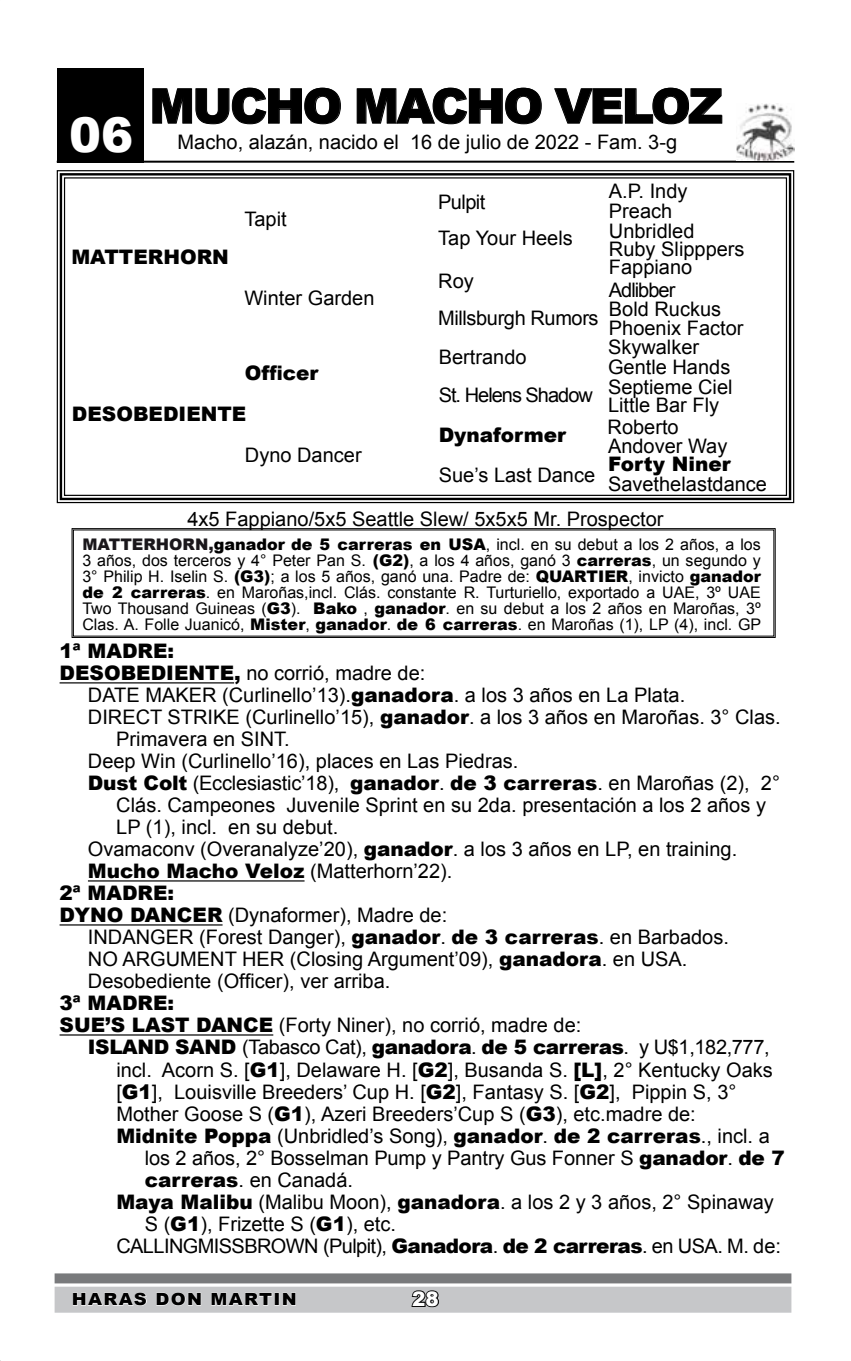
<style>
.page{position:relative;width:851px;height:1361px;background:#fff}
.page>*{position:absolute;margin:0;border:0;box-sizing:border-box;transform-origin:0 0}
.t1{font:900 48px "Arial";letter-spacing:-.05em;color:#000}
.t2{font:900 48px "Arial";color:#fff}
.t3{font:20px "Arial";color:#000}
.t4{font:900 20px "Arial";color:#000}
.t5{font:900 20px "Arial";letter-spacing:-.02em;color:#000}
.t6{font:20px "Arial";letter-spacing:-.03em;color:#000}
.t7{font:20px "Arial";letter-spacing:-.05em;color:#000}
.t8{font:20px "Arial";letter-spacing:-.02em;color:#000}
.t9{font:900 20px "Arial";color:#fff}
.t10{font:900 16.8px "Arial";letter-spacing:.07em;color:#000;scale:1.08 1}
.t11{font:16px/16px "Arial";color:#000;text-align:justify}
.s1{font-weight:900;color:#1a171b}
.s2{font-weight:900}
.s3{font-weight:400}
</style>
<div class="page">
<div style="left:55px;top:1273px;width:736px;height:10px;background:#797a7c"></div>
<div style="left:55px;top:1286px;width:736px;height:26px;background:#c6c7c9"></div>
<div style="left:57px;top:68px;width:86px;height:94px;background:#000"></div>
<svg style="left:56px;top:170px;width:738px;height:334px"></svg>
<div style="left:60px;top:173px;width:731px;height:327px;border:2px solid #000"></div>
<hr style="left:57px;top:161px;width:737px;height:2px;background:#000">
<hr style="left:60px;top:682px;width:174px;height:1px;background:#000">
<hr style="left:88px;top:880px;width:216px;height:1px;background:#000">
<hr style="left:60px;top:924px;width:162px;height:1px;background:#000">
<hr style="left:60px;top:1034px;width:213px;height:1px;background:#000">
<svg style="left:411px;top:1290px;width:28px;height:18px"></svg>
<svg style="left:72px;top:1292px;width:75px;height:14px"></svg>
<svg style="left:156px;top:1292px;width:46px;height:14px"></svg>
<svg style="left:211px;top:1292px;width:62px;height:14px"></svg>
<div style="left:275px;top:1293px;width:4px;height:12px;border:1px solid #fff"></div>
<svg style="left:282px;top:1292px;width:14px;height:14px"></svg>
<svg style="left:72px;top:528px;width:703px;height:110px"></svg>
<img style="left:736px;top:104px;width:58px;height:57px">
<svg style="left:152px;top:87px;width:189px;height:38px"></svg>
<svg style="left:356px;top:87px;width:186px;height:38px"></svg>
<svg style="left:554px;top:87px;width:168px;height:38px"></svg>
<h1 class="t2" style="left:69px;top:100px;width:66px">06</h1>
<h1 class="t1" style="left:149px;top:71px;width:575px">MUCHO MACHO VELOZ</h1>
<p class="t3" style="left:178px;top:129px;width:501px">Macho, alazán, nacido el 16 de julio de 2022 - Fam. 3-g</p>
<p class="t4" style="left:71px;top:242px;width:159px">MATTERHORN</p>
<p class="t3" style="left:244px;top:206px;width:44px">Tapit</p>
<p class="t3" style="left:244px;top:285px;width:132px">Winter Garden</p>
<p class="t4" style="left:245px;top:359px;width:75px">Officer</p>
<p class="t4" style="left:72px;top:399px;width:176px">DESOBEDIENTE</p>
<p class="t3" style="left:245px;top:442px;width:118px">Dyno Dancer</p>
<p class="t3" style="left:438px;top:189px;width:49px">Pulpit</p>
<p class="t3" style="left:438px;top:225px;width:136px">Tap Your Heels</p>
<p class="t3" style="left:438px;top:268px;width:37px">Roy</p>
<p class="t8" style="left:438px;top:305px;width:162px">Millsburgh Rumors</p>
<p class="t3" style="left:438px;top:343px;width:89px">Bertrando</p>
<p class="t7" style="left:438px;top:381px;width:156px">St. Helens Shadow</p>
<p class="t4" style="left:438px;top:421px;width:129px">Dynaformer</p>
<p class="t3" style="left:438px;top:462px;width:158px">Sue’s Last Dance</p>
<p class="t3" style="left:608px;top:178px;width:80px">A.P. Indy</p>
<p class="t3" style="left:608px;top:198px;width:65px">Preach</p>
<p class="t3" style="left:608px;top:218px;width:87px">Unbridled</p>
<p class="t3" style="left:608px;top:236px;width:137px">Ruby Slipppers</p>
<p class="t3" style="left:608px;top:254px;width:85px">Fappiano</p>
<p class="t7" style="left:608px;top:276px;width:68px">Adlibber</p>
<p class="t3" style="left:608px;top:295px;width:114px">Bold Ruckus</p>
<p class="t3" style="left:608px;top:314px;width:136px">Phoenix Factor</p>
<p class="t3" style="left:608px;top:334px;width:93px">Skywalker</p>
<p class="t3" style="left:608px;top:354px;width:124px">Gentle Hands</p>
<p class="t3" style="left:608px;top:374px;width:126px">Septieme Ciel</p>
<p class="t3" style="left:608px;top:392px;width:113px">Little Bar Fly</p>
<p class="t3" style="left:607px;top:413px;width:73px">Roberto</p>
<p class="t3" style="left:608px;top:432px;width:121px">Andover Way</p>
<p class="t4" style="left:608px;top:450px;width:124px">Forty Niner</p>
<p class="t3" style="left:608px;top:471px;width:160px">Savethelastdance</p>
<p class="t3" style="left:187px;top:506px;width:477px">4x5 Fappiano/5x5 Seattle Slew/ 5x5x5 Mr. Prospector</p>
<p class="t11" style="left:82px;top:537px;width:680px"><span class="s1">MATTERHORN,</span><span class="s2">ganador de 5 carreras en USA</span>, incl. en su debut a los 2 años, a los 3 años, dos terceros y 4° Peter Pan S. <span class="s2">(G2)</span>, a los 4 años, ganó 3 <span class="s2">carreras</span>, un segundo y 3° Philip H. Iselin S. <span class="s2">(G3)</span>; a los 5 años, ganó una. Padre de: <span class="s2">QUARTIER</span>, invicto <span class="s2">ganador de 2 carreras</span>. en Maroñas,incl. Clás. constante R. Turturiello, exportado a UAE, 3º UAE Two Thousand Guineas (<span class="s2">G3</span>). <span class="s2">Bako</span> , <span class="s2">ganador</span>. en su debut a los 2 años en Maroñas, 3º Clas. A. Folle Juanicó, <span class="s2">Mister</span>, <span class="s2">ganador</span>. <span class="s2">de 6 carreras</span>. en Maroñas (1), LP (4), incl. GP</p>
<p class="t4" style="left:60px;top:637px;width:116px">1ª MADRE:</p>
<p class="t3" style="left:60px;top:660px;width:367px"><span class="s2">DESOBEDIENTE,</span> no corrió, madre de:</p>
<p class="t3" style="left:88px;top:682px;width:598px">DATE MAKER (Curlinello’13).<span class="s2">ganadora</span>. a los 3 años en La Plata.</p>
<p class="t3" style="left:88px;top:704px;width:694px">DIRECT STRIKE (Curlinello’15), <span class="s2">ganador</span>. a los 3 años en Maroñas. 3° Clas.</p>
<p class="t3" style="left:116px;top:726px;width:175px">Primavera en SINT.</p>
<p class="t3" style="left:88px;top:748px;width:432px">Deep Win (Curlinello’16), places en Las Piedras.</p>
<p class="t3" style="left:88px;top:770px;width:693px"><span class="s2">Dust Colt</span> (Ecclesiastic’18), <span class="s2">ganador</span>. <span class="s2">de 3 carreras</span>. en Maroñas (2), 2°</p>
<p class="t3" style="left:116px;top:792px;width:651px">Clás. Campeones Juvenile Sprint en su 2da. presentación a los 2 años y</p>
<p class="t3" style="left:116px;top:814px;width:223px">LP (1), incl. en su debut.</p>
<p class="t3" style="left:88px;top:836px;width:650px">Ovamaconv (Overanalyze’20), <span class="s2">ganador</span>. a los 3 años en LP, en training.</p>
<p class="t3" style="left:88px;top:858px;width:366px"><span class="s2">Mucho Macho Veloz</span> (Matterhorn’22).</p>
<p class="t4" style="left:60px;top:879px;width:116px">2ª MADRE:</p>
<p class="t3" style="left:60px;top:902px;width:389px"><span class="s2">DYNO DANCER</span> (Dynaformer), Madre de:</p>
<p class="t3" style="left:88px;top:924px;width:642px">INDANGER (Forest Danger), <span class="s2">ganador</span>. <span class="s2">de 3 carreras</span>. en Barbados.</p>
<p class="t3" style="left:88px;top:946px;width:601px">NO ARGUMENT HER (Closing Argument’09), <span class="s2">ganadora</span>. en USA.</p>
<p class="t3" style="left:88px;top:968px;width:304px">Desobediente (Officer), ver arriba.</p>
<p class="t4" style="left:60px;top:989px;width:116px">3ª MADRE:</p>
<p class="t3" style="left:60px;top:1012px;width:523px"><span class="s2">SUE’S LAST DANCE</span> (Forty Niner), no corrió, madre de:</p>
<p class="t5" style="left:88px;top:1033px;width:683px">ISLAND SAND <span class="s3">(Tabasco Cat),</span> ganadora<span class="s3">.</span> de 5 carreras<span class="s3">. y U$1,182,777,</span></p>
<p class="t3" style="left:116px;top:1056px;width:658px">incl. Acorn S. [<span class="s2">G1</span>], Delaware H. [<span class="s2">G2</span>], Busanda S. <span class="s2">[L]</span>, 2° Kentucky Oaks</p>
<p class="t3" style="left:116px;top:1078px;width:621px">[<span class="s2">G1</span>], Louisville Breeders’ Cup H. [<span class="s2">G2</span>], Fantasy S. [<span class="s2">G2</span>], Pippin S, 3°</p>
<p class="t3" style="left:116px;top:1100px;width:581px">Mother Goose S (<span class="s2">G1</span>), Azeri Breeders’Cup S (<span class="s2">G3</span>), etc.madre de:</p>
<p class="t4" style="left:116px;top:1121px;width:655px">Midnite Poppa <span class="s3">(Unbridled’s Song),</span> ganador<span class="s3">.</span> de 2 carreras<span class="s3">., incl. a</span></p>
<p class="t3" style="left:145px;top:1144px;width:641px">los 2 años, 2° Bosselman Pump y Pantry Gus Fonner S <span class="s2">ganador</span>. <span class="s2">de 7</span></p>
<p class="t3" style="left:145px;top:1166px;width:210px"><span class="s2">carreras</span>. en Canadá.</p>
<p class="t3" style="left:116px;top:1188px;width:659px"><span class="s2">Maya Malibu</span> (Malibu Moon), <span class="s2">ganadora</span>. a los 2 y 3 años, 2° Spinaway</p>
<p class="t3" style="left:145px;top:1210px;width:253px">S (<span class="s2">G1</span>), Frizette S (<span class="s2">G1</span>), etc.</p>
<p class="t6" style="left:116px;top:1232px;width:666px">CALLINGMISSBROWN (Pulpit), <span class="s2">Ganadora</span>. <span class="s2">de 2 carreras</span>. en USA. M. de:</p>
<p class="t10" style="left:72px;top:1287px;width:210px">HARAS DON MARTIN</p>
<p class="t9" style="left:412px;top:1284px;width:28px">28</p>
</div>
